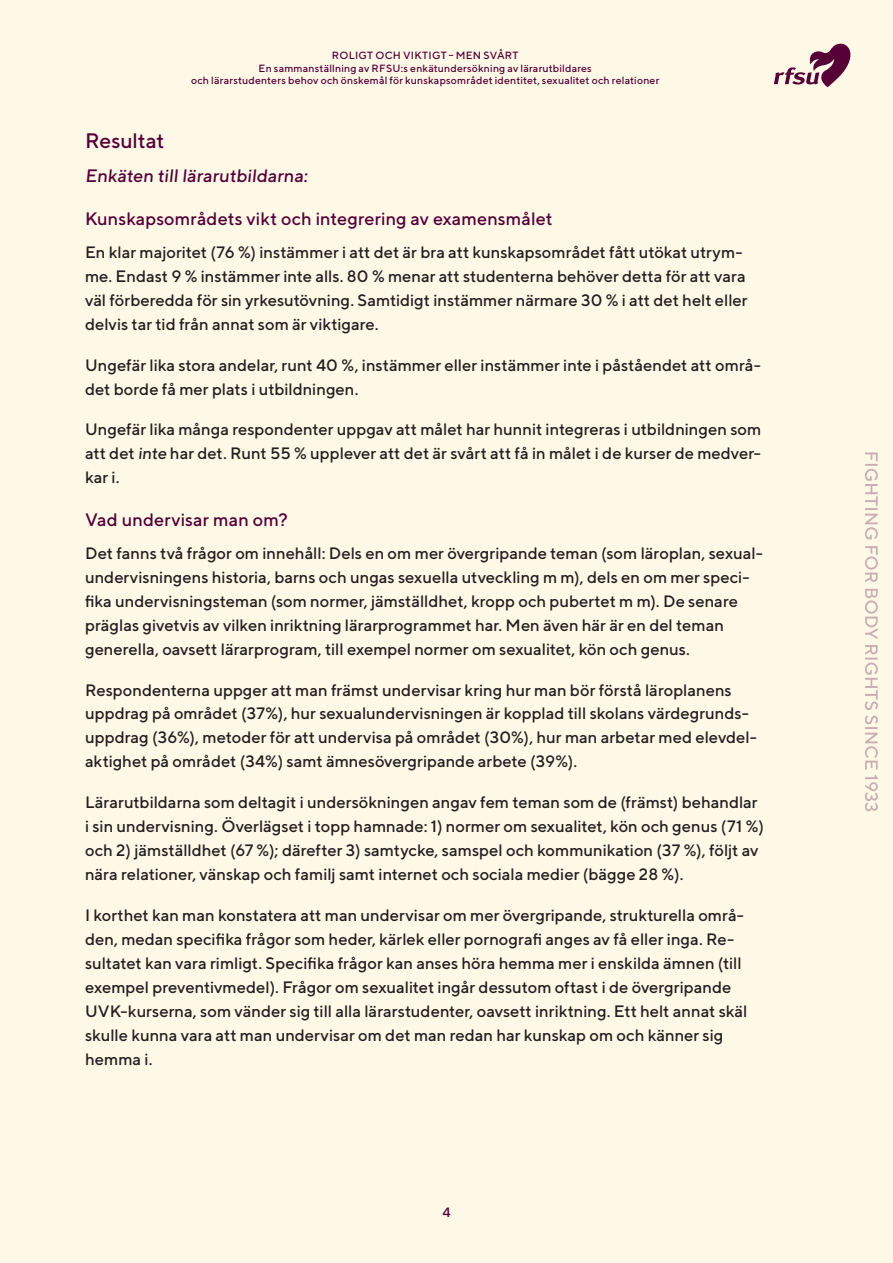
<style>
.page{position:relative;width:893px;height:1263px;background:#fef9e7}
.page>*{position:absolute;margin:0;border:0;box-sizing:border-box;transform-origin:0 0}
.rubbe_2{font:500 21px "TT Norms";letter-spacing:-.005em;color:#550038}
.rubbe_3{font:500 18px "TT Norms";letter-spacing:.005em;color:#550038}
.bröd{font:500 18px "TT Norms";color:#550038}
.bröd-2{font:500 16.5px/23.9px "TT Norms";color:#231f20}
.t1{font:500 13.5px "TT Norms";color:#550038}
.t2{font:500 10.5px/12.6px "TT Norms";letter-spacing:.015em;color:#550038;text-align:center}
</style>
<div class="page">
<svg style="left:865px;top:452px;width:13px;height:359px"></svg>
<svg style="left:774px;top:44px;width:76px;height:43px"></svg>
<p class="t2" style="left:191px;top:49px;width:470px">ROLIGT OCH VIKTIGT – MEN SVÅRT<br>En sammanställning av RFSU:s enkätundersökning av lärarutbildares<br>och lärarstudenters behov och önskemål för kunskapsområdet identitet, sexualitet och relationer</p>
<p class="rubbe_2" style="left:85px;top:127px;width:81px">Resultat</p>
<p class="bröd" style="left:85px;top:165px;width:226px">Enkäten till lärarutbildarna:</p>
<p class="rubbe_3" style="left:85px;top:208px;width:469px">Kunskapsområdets vikt och integrering av examensmålet</p>
<p class="bröd-2" style="left:85px;top:240px;width:664px">En klar majoritet (76 %) instämmer i att det är bra att kunskapsområdet fått utökat utrym&shy;me. Endast 9 % instämmer inte alls. 80 % menar att studenterna behöver detta för att vara väl förberedda för sin yrkesutövning. Samtidigt instämmer närmare 30 % i att det helt eller delvis tar tid från annat som är viktigare.</p>
<p class="bröd-2" style="left:85px;top:352px;width:677px">Ungefär lika stora andelar, runt 40 %, instämmer eller instämmer inte i påståendet att områ&shy;det borde få mer plats i utbildningen.</p>
<p class="bröd-2" style="left:85px;top:417px;width:678px;text-align:justify">Ungefär lika många respondenter uppgav att målet har hunnit integreras i utbildningen som att det inte har det. Runt 55 % upplever att det är svårt att få in målet i de kurser de medver&shy;kar i.</p>
<p class="rubbe_3" style="left:85px;top:509px;width:204px">Vad undervisar man om?</p>
<p class="bröd-2" style="left:85px;top:541px;width:679px">Det fanns två frågor om innehåll: Dels en om mer övergripande teman (som läroplan, sexual&shy;undervisningens historia, barns och ungas sexuella utveckling m m), dels en om mer speci&shy;fika undervisningsteman (som normer, jämställdhet, kropp och pubertet m m). De senare präglas givetvis av vilken inriktning lärarprogrammet har. Men även här är en del teman generella, oavsett lärarprogram, till exempel normer om sexualitet, kön och genus.</p>
<p class="bröd-2" style="left:85px;top:677px;width:673px">Respondenterna uppger att man främst undervisar kring hur man bör förstå läroplanens uppdrag på området (37%), hur sexualundervisningen är kopplad till skolans värdegrunds&shy;uppdrag (36%), metoder för att undervisa på området (30%), hur man arbetar med elevdel&shy;aktighet på området (34%) samt ämnesövergripande arbete (39%).</p>
<p class="bröd-2" style="left:85px;top:790px;width:680px">Lärarutbildarna som deltagit i undersökningen angav fem teman som de (främst) behandlar i sin undervisning. Överlägset i topp hamnade: 1) normer om sexualitet, kön och genus (71 %) och 2) jämställdhet (67 %); därefter 3) samtycke, samspel och kommunikation (37 %), följt av nära relationer, vänskap och familj samt internet och sociala medier (bägge 28 %).</p>
<p class="bröd-2" style="left:85px;top:903px;width:664px">I korthet kan man konstatera att man undervisar om mer övergripande, strukturella områ&shy;den, medan specifika frågor som heder, kärlek eller pornografi anges av få eller inga. Re&shy;sultatet kan vara rimligt. Specifika frågor kan anses höra hemma mer i enskilda ämnen (till exempel preventivmedel). Frågor om sexualitet ingår dessutom oftast i de övergripande UVK-kurserna, som vänder sig till alla lärarstudenter, oavsett inriktning. Ett helt annat skäl skulle kunna vara att man undervisar om det man redan har kunskap om och känner sig hemma i.</p>
<p class="t1" style="left:442px;top:1204px;width:10px">4</p>
</div>
